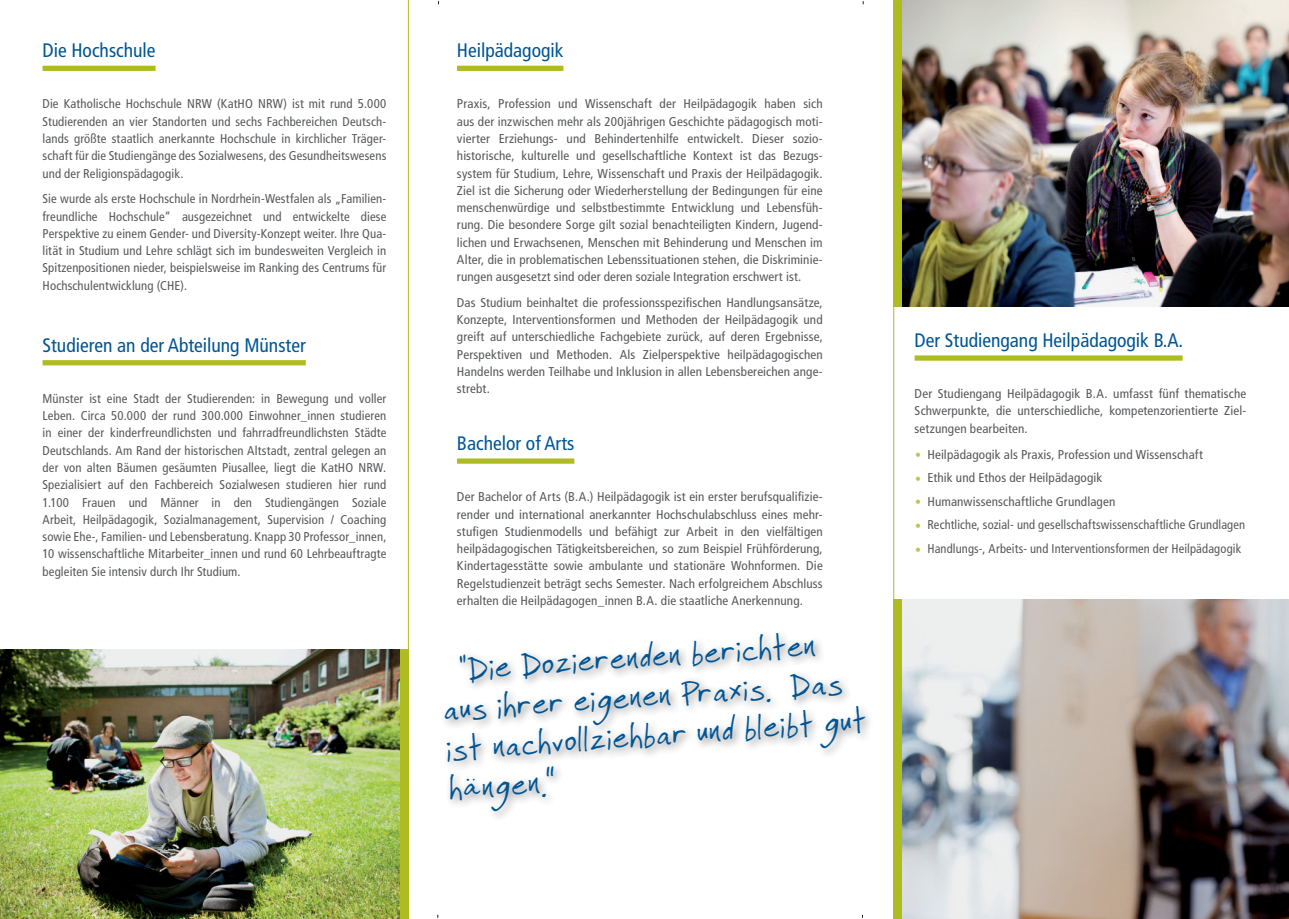
<style>
.page{position:relative;width:1289px;height:919px;background:#fff}
.page>*{position:absolute;margin:0;border:0;box-sizing:border-box;transform-origin:0 0}
.t1{font:36.3px/39.3px "Faraco Hand";color:#005594}
.t2{font:condensed 19.5px "Frutiger LT Std";color:#005594}
.t3{font:condensed 12.75px/17.2px "Frutiger LT Std";letter-spacing:.01em;color:#57585a;text-align:justify}
</style>
<div class="page">
<div style="left:43px;top:66px;width:113px;height:5px;background:#aebc21"></div>
<div style="left:43px;top:360px;width:263px;height:5px;background:#aebc21"></div>
<div style="left:457px;top:66px;width:106px;height:5px;background:#aebc21"></div>
<div style="left:457px;top:458px;width:117px;height:5px;background:#aebc21"></div>
<div style="left:914px;top:355px;width:268px;height:5px;background:#aebc21"></div>
<img style="left:0;top:649px;width:400px;height:269px">
<hr style="left:408px;top:0;width:1px;height:918px;background:#aebc21">
<div style="left:400px;top:649px;width:8px;height:269px;background:#aebc21"></div>
<hr style="left:893px;top:0;width:1px;height:918px;background:#aebc21">
<img style="left:901px;top:0;width:387px;height:306px">
<img style="left:901px;top:600px;width:387px;height:318px">
<div style="left:893px;top:0;width:8px;height:306px;background:#aebc21"></div>
<div style="left:893px;top:600px;width:8px;height:318px;background:#aebc21"></div>
<div style="left:440px;top:628px;width:436px;height:193px;background:#231f20;opacity:.5"></div>
<h2 class="t2" style="left:43px;top:39px;width:115px">Die Hochschule</h2>
<p class="t3" style="left:43px;top:95px;width:345px">Die Katholische Hochschule NRW (KatHO NRW) ist mit rund 5.000<br>Studierenden an vier Standorten und sechs Fachbereichen Deutsch&shy;lands größte staatlich anerkannte Hochschule in kirchlicher Träger&shy;schaft für die Studiengänge des Sozialwesens, des Gesundheitswesens und der Religionspädagogik.</p>
<p class="t3" style="left:43px;top:190px;width:345px">Sie wurde als erste Hochschule in Nordrhein-Westfalen als „Familien&shy;freundliche Hochschule“ ausgezeichnet und entwickelte diese Perspektive zu einem Gender- und Diversity-Konzept weiter. Ihre Qua&shy;lität in Studium und Lehre schlägt sich im bundesweiten Vergleich in Spitzenpositionen nieder, beispielsweise im Ranking des Centrums für Hochschulentwicklung (CHE).</p>
<h2 class="t2" style="left:43px;top:333px;width:265px">Studieren an der Abteilung Münster</h2>
<p class="t3" style="left:43px;top:390px;width:345px">Münster ist eine Stadt der Studierenden: in Bewegung und voller Leben. Circa 50.000 der rund 300.000 Einwohner_innen studieren in einer der kinderfreundlichsten und fahrradfreundlichsten Städte Deutschlands. Am Rand der historischen Altstadt, zentral gelegen an der von alten Bäumen gesäumten Piusallee, liegt die KatHO NRW.<br>Spezialisiert auf den Fachbereich Sozialwesen studieren hier rund 1.100 Frauen und Männer in den Studiengängen Soziale Arbeit, Heilpädagogik, Sozialmanagement, Supervision / Coaching sowie Ehe-, Familien- und Lebensberatung. Knapp 30 Professor_innen, 10 wissenschaftliche Mitarbeiter_innen und rund 60 Lehrbeauftragte begleiten Sie intensiv durch Ihr Studium.</p>
<h2 class="t2" style="left:457px;top:39px;width:108px">Heilpädagogik</h2>
<p class="t3" style="left:457px;top:95px;width:367px">Praxis, Profession und Wissenschaft der Heilpädagogik haben sich aus der inzwischen mehr als 200jährigen Geschichte pädagogisch moti&shy;vierter Erziehungs- und Behindertenhilfe entwickelt. Dieser sozio&shy;historische, kulturelle und gesellschaftliche Kontext ist das Bezugs&shy;system für Studium, Lehre, Wissenschaft und Praxis der Heilpädagogik.<br>Ziel ist die Sicherung oder Wiederherstellung der Bedingungen für eine menschenwürdige und selbstbestimmte Entwicklung und Lebensfüh&shy;rung. Die besondere Sorge gilt sozial benachteiligten Kindern, Jugend&shy;lichen und Erwachsenen, Menschen mit Behinderung und Menschen im Alter, die in problematischen Lebenssituationen stehen, die Diskriminie&shy;rungen ausgesetzt sind oder deren soziale Integration erschwert ist.</p>
<p class="t3" style="left:457px;top:294px;width:367px">Das Studium beinhaltet die professionsspezifischen Handlungsansätze, Konzepte, Interventionsformen und Methoden der Heilpädagogik und greift auf unterschiedliche Fachgebiete zurück, auf deren Ergebnisse, Perspektiven und Methoden. Als Zielperspektive heilpädagogischen Handelns werden Teilhabe und Inklusion in allen Lebensbereichen ange&shy;strebt.</p>
<h2 class="t2" style="left:457px;top:432px;width:119px">Bachelor of Arts</h2>
<p class="t3" style="left:457px;top:488px;width:367px">Der Bachelor of Arts (B.A.) Heilpädagogik ist ein erster berufsqualifizie&shy;render und international anerkannter Hochschulabschluss eines mehr&shy;stufigen Studienmodells und befähigt zur Arbeit in den vielfältigen heilpädagogischen Tätigkeitsbereichen, so zum Beispiel Frühförderung, Kindertagesstätte sowie ambulante und stationäre Wohnformen. Die Regelstudienzeit beträgt sechs Semester. Nach erfolgreichem Abschluss erhalten die Heilpädagogen_innen B.A. die staatliche Anerkennung.</p>
<h1 class="t1" style="left:439px;top:650px;width:423px;text-indent:19px;rotate:-4deg">"Die Dozierenden berichten aus ihrer eigenen Praxis. Das ist nachvollziehbar und bleibt gut hängen.“</h1>
<h2 class="t2" style="left:914px;top:329px;width:270px">Der Studiengang Heilpädagogik B.A.</h2>
<p class="t3" style="left:914px;top:385px;width:333px">Der Studiengang Heilpädagogik B.A. umfasst fünf thematische Schwerpunkte, die unterschiedliche, kompetenzorientierte Ziel&shy;setzungen bearbeiten.</p>
<p class="t3" style="left:927px;top:442px;width:319px;line-height:23.7px;text-align:left">Heilpädagogik als Praxis, Profession und Wissenschaft<br>Ethik und Ethos der Heilpädagogik<br>Humanwissenschaftliche Grundlagen<br>Rechtliche, sozial- und gesellschaftswissenschaftliche Grundlagen Handlungs-, Arbeits- und Interventionsformen der Heilpädagogik</p>
</div>
